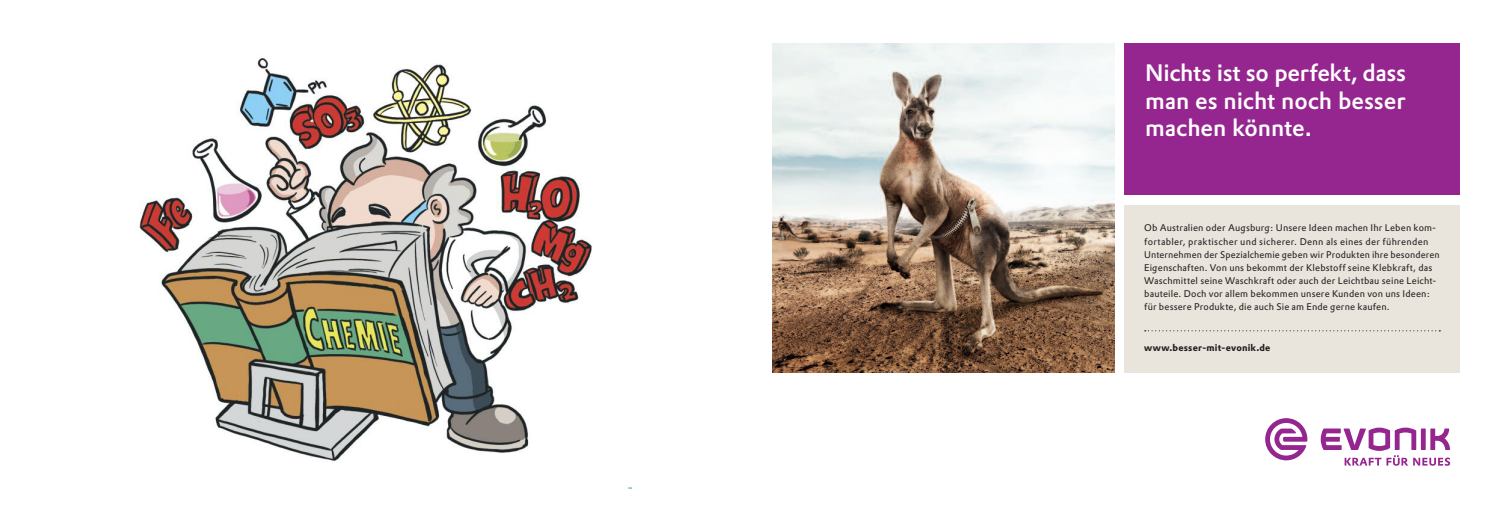
<style>
.page{position:relative;width:1489px;height:525px;background:#fff}
.page>*{position:absolute;margin:0;border:0;box-sizing:border-box;transform-origin:0 0}
.t1{font:500 23.38px/27.8px "Evonik Prokyon";letter-spacing:-.005em;color:#fff;text-align:justify}
.t2{font:9.5px/13.1px "Evonik Prokyon";letter-spacing:.015em;color:#231f20}
.t3{font:700 9.5px "Evonik Prokyon";letter-spacing:.02em;color:#231f20}
</style>
<div class="page">
<img style="left:139px;top:58px;width:493px;height:431px">
<svg style="left:1265px;top:418px;width:42px;height:42px"></svg>
<svg style="left:1320px;top:427px;width:129px;height:38px"></svg>
<img style="left:773px;top:44px;width:341px;height:328px">
<div style="left:1124px;top:44px;width:335px;height:150px;background:#95268f"></div>
<div style="left:1124px;top:205px;width:335px;height:167px;background:#e9e5dd"></div>
<svg style="left:1144px;top:330px;width:296px;height:1px"></svg>
<h1 class="t1" style="left:1145px;top:59px;width:262px">Nichts ist so perfekt, dass man es nicht noch besser machen könnte.</h1>
<p class="t2" style="left:1144px;top:221px;width:297px">Ob Australien oder Augsburg: Unsere Ideen machen Ihr Leben kom&shy;fortabler, praktischer und sicherer. Denn als eines der führenden Unternehmen der Spezialchemie geben wir Produkten ihre besonderen Eigenschaften. Von uns bekommt der Klebstoff seine Klebkraft, das Waschmittel seine Waschkraft oder auch der Leichtbau seine Leicht&shy;bauteile. Doch vor allem bekommen unsere Kunden von uns Ideen: für bessere Produkte, die auch Sie am Ende gerne kaufen.</p>
<p class="t3" style="left:1144px;top:342px;width:128px">www.besser-mit-evonik.de</p>
</div>
